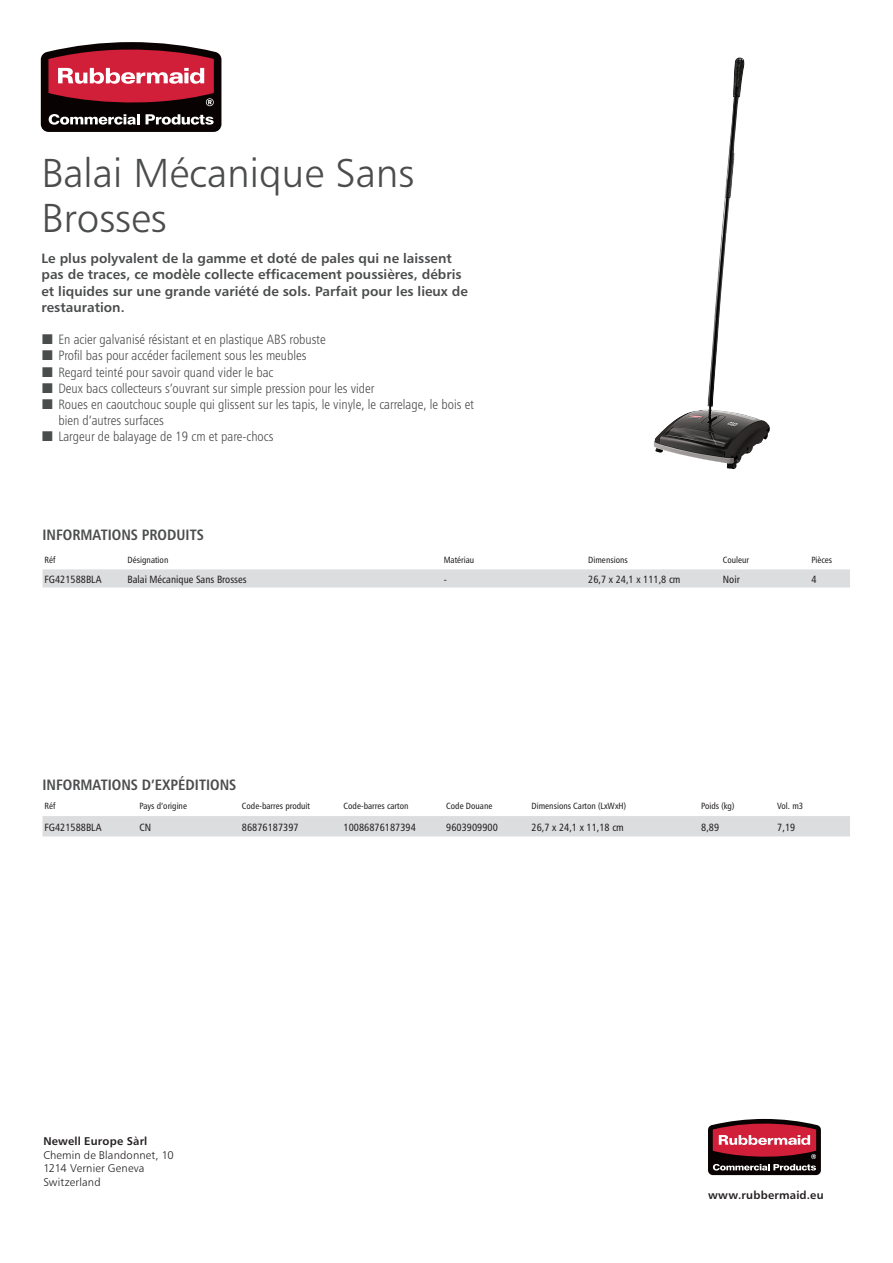
<style>
.page{position:relative;width:893px;height:1263px;background:#fff}
.page>*{position:absolute;margin:0;border:0;box-sizing:border-box;transform-origin:0 0}
.t1{font:40.5px/45px "Humanist 777 BT Light B";color:#4b4c4d}
.t2{font:15px "Humanist 777 BT Bold Condensed B";color:#4b4c4d}
.t3{font:13.5px/16.2px "Humanist 777 BT Light Condensed B";color:#4b4c4d}
.t4{font:13.5px/16.2px "Humanist 777 BT Bold B";color:#4b4c4d}
.t5{font:11.25px/13.5px "Humanist 777 BT Light B";letter-spacing:.015em;color:#231f20}
.t6{font:11.25px "Humanist 777 BT Bold B";letter-spacing:.02em;color:#231f20}
.t7{font:10.5px "Humanist 777 BT Roman Condensed B";color:#231f20}
.t8{font:9px "Humanist 777 BT Roman Condensed B";color:#231f20}
</style>
<div class="page">
<svg style="left:708px;top:1119px;width:113px;height:56px;background:#823742"></svg>
<svg style="left:41px;top:42px;width:180px;height:90px;background:#843843"></svg>
<div style="left:43px;top:569px;width:807px;height:18px;background:#dcdddf"></div>
<div style="left:43px;top:816px;width:807px;height:20px;background:#dcdddf"></div>
<img style="left:653px;top:58px;width:117px;height:411px">
<h1 class="t1" style="left:41px;top:150px;width:374px">Balai Mécanique Sans<br>Brosses</h1>
<p class="t4" style="left:41px;top:250px;width:428px">Le plus polyvalent de la gamme et doté de pales qui ne laissent pas de traces, ce modèle collecte efficacement poussières, débris et liquides sur une grande variété de sols. Parfait pour les lieux de restauration.</p>
<p class="t3" style="left:58px;top:331px;width:417px">En acier galvanisé résistant et en plastique ABS robuste<br>Profil bas pour accéder facilement sous les meubles<br>Regard teinté pour savoir quand vider le bac<br>Deux bacs collecteurs s’ouvrant sur simple pression pour les vider<br>Roues en caoutchouc souple qui glissent sur les tapis, le vinyle, le carrelage, le bois et bien d’autres surfaces<br>Largeur de balayage de 19 cm et pare-chocs</p>
<p class="t2" style="left:43px;top:525px;width:163px">INFORMATIONS PRODUITS</p>
<p class="t8" style="left:45px;top:554px;width:12px">Réf</p>
<p class="t8" style="left:128px;top:554px;width:42px">Désignation</p>
<p class="t8" style="left:444px;top:554px;width:32px">Matériau</p>
<p class="t8" style="left:588px;top:554px;width:41px">Dimensions</p>
<p class="t8" style="left:723px;top:554px;width:28px">Couleur</p>
<p class="t8" style="left:811px;top:554px;width:22px">Pièces</p>
<p class="t7" style="left:45px;top:572px;width:59px">FG421588BLA</p>
<p class="t7" style="left:128px;top:572px;width:121px">Balai Mécanique Sans Brosses</p>
<p class="t7" style="left:444px;top:572px;width:5px">-</p>
<p class="t7" style="left:588px;top:572px;width:94px">26,7 x 24,1 x 111,8 cm</p>
<p class="t7" style="left:723px;top:572px;width:18px">Noir</p>
<p class="t7" style="left:811px;top:572px;width:7px">4</p>
<p class="t2" style="left:43px;top:775px;width:195px">INFORMATIONS D’EXPÉDITIONS</p>
<p class="t8" style="left:45px;top:801px;width:12px">Réf</p>
<p class="t8" style="left:139px;top:801px;width:49px">Pays d’origine</p>
<p class="t8" style="left:242px;top:801px;width:70px">Code-barres produit</p>
<p class="t8" style="left:344px;top:801px;width:66px">Code-barres carton</p>
<p class="t8" style="left:446px;top:801px;width:48px">Code Douane</p>
<p class="t8" style="left:531px;top:801px;width:96px">Dimensions Carton (LxWxH)</p>
<p class="t8" style="left:701px;top:801px;width:35px">Poids (kg)</p>
<p class="t8" style="left:777px;top:801px;width:27px">Vol. m3</p>
<p class="t7" style="left:45px;top:820px;width:59px">FG421588BLA</p>
<p class="t7" style="left:139px;top:820px;width:13px">CN</p>
<p class="t7" style="left:242px;top:820px;width:58px">86876187397</p>
<p class="t7" style="left:344px;top:820px;width:74px">10086876187394</p>
<p class="t7" style="left:446px;top:820px;width:53px">9603909900</p>
<p class="t7" style="left:531px;top:820px;width:94px">26,7 x 24,1 x 11,18 cm</p>
<p class="t7" style="left:701px;top:820px;width:20px">8,89</p>
<p class="t7" style="left:777px;top:820px;width:20px">7,19</p>
<p class="t6" style="left:43px;top:1134px;width:106px">Newell Europe Sàrl</p>
<p class="t5" style="left:43px;top:1148px;width:132px">Chemin de Blandonnet, 10<br>1214 Vernier Geneva<br>Switzerland</p>
<p class="t6" style="left:708px;top:1188px;width:117px">www.rubbermaid.eu</p>
</div>
